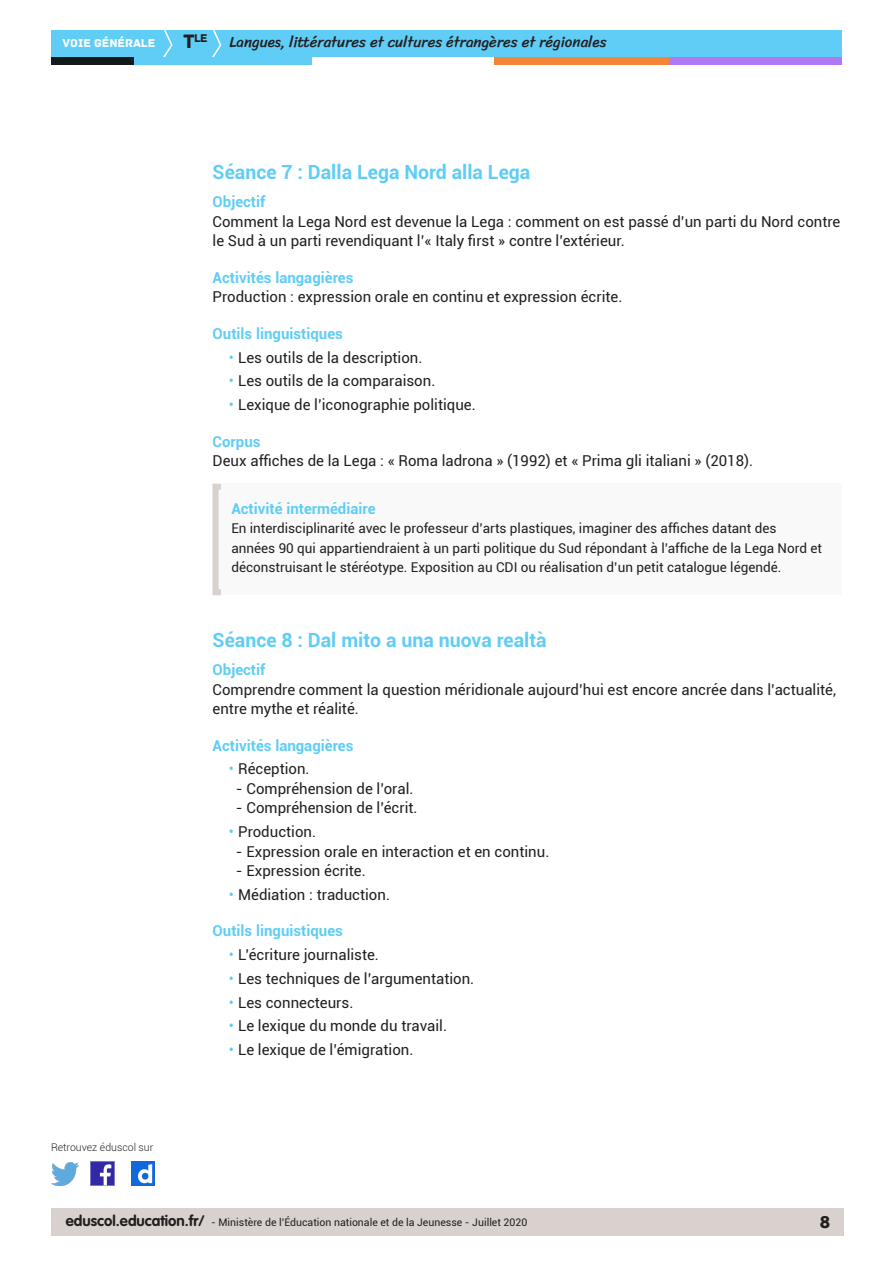
<style>
.page{position:relative;width:893px;height:1263px;background:#fff}
.page>*{position:absolute;margin:0;border:0;box-sizing:border-box;transform-origin:0 0}
._03_titre_2{font:700 19.5px "Roboto";color:#5fcdf5}
.t1{font:18px "Archive";color:#231f20}
.Texte_courant{font:15px/19.5px "Roboto";color:#231f20}
._04_titre_3{font:700 15px "Roboto";color:#5fcdf5}
.t2{font:15px "Sriracha";color:#231f20}
._08_Titre_encadré{font:700 15px "Roboto";color:#5fcdf5}
._08_txt_encadré{font:13.5px/19.5px "Roboto";color:#231f20}
.t3{font:12px "Archive";color:#fff}
.t4{font:11.85px "Archive";color:#231f20}
.t5{font:10.5px "Roboto";color:#231f20}
.t6{font:300 10.5px "Roboto";color:#231f20}
.s1{font-size:20.4px}
.s2{color:#5fcdf5}
.s3{font-family:"VAG Rounded Std";font-weight:700;font-size:15px}
</style>
<div class="page">
<div style="left:51px;top:1209px;width:792px;height:27px;background:#d8d1ce"></div>
<div style="left:51px;top:30px;width:791px;height:27px;background:#5fcdf5"></div>
<svg style="left:163px;top:30px;width:10px;height:27px"></svg>
<svg style="left:212px;top:30px;width:10px;height:27px"></svg>
<div style="left:133px;top:57px;width:179px;height:8px;background:#5fcdf5"></div>
<div style="left:51px;top:57px;width:82px;height:8px;background:#141a1c"></div>
<div style="left:667px;top:57px;width:175px;height:8px;background:#b078f2"></div>
<div style="left:494px;top:57px;width:175px;height:8px;background:#f48437"></div>
<img style="left:91px;top:1162px;width:23px;height:23px">
<img style="left:51px;top:1163px;width:28px;height:22px">
<img style="left:132px;top:1162px;width:22px;height:23px">
<div style="left:213px;top:484px;width:629px;height:111px;background:#faf9f9"></div>
<p class="t4" style="left:183px;top:31px;width:26px"><span class="s1">T</span>le</p>
<p class="t3" style="left:63px;top:36px;width:94px">VOIE GÉNÉRALE</p>
<p class="t2" style="left:230px;top:33px;width:379px">Langues, littératures et cultures étrangères et régionales</p>
<p class="_03_titre_2" style="left:213px;top:159px;width:319px">Séance 7 : Dalla Lega Nord alla Lega</p>
<p class="_04_titre_3" style="left:213px;top:191px;width:54px">Objectif</p>
<p class="Texte_courant" style="left:213px;top:211px;width:629px">Comment la Lega Nord est devenue la Lega : comment on est passé d’un parti du Nord contre le Sud à un parti revendiquant l’« Italy first » contre l’extérieur.</p>
<p class="_04_titre_3" style="left:213px;top:267px;width:142px">Activités langagières</p>
<p class="Texte_courant" style="left:213px;top:287px;width:411px">Production : expression orale en continu et expression écrite.</p>
<p class="_04_titre_3" style="left:213px;top:323px;width:132px">Outils linguistiques</p>
<p class="Texte_courant" style="left:229px;top:347px;width:195px"><span class="s2">•</span> Les outils de la description.</p>
<p class="Texte_courant" style="left:229px;top:371px;width:208px"><span class="s2">•</span> Les outils de la comparaison.</p>
<p class="Texte_courant" style="left:229px;top:395px;width:248px"><span class="s2">•</span> Lexique de l’iconographie politique.</p>
<p class="_04_titre_3" style="left:213px;top:431px;width:49px">Corpus</p>
<p class="Texte_courant" style="left:213px;top:451px;width:542px">Deux affiches de la Lega : « Roma ladrona » (1992) et « Prima gli italiani » (2018).</p>
<p class="_08_Titre_encadré" style="left:231px;top:498px;width:146px">Activité intermédiaire</p>
<p class="_08_txt_encadré" style="left:231px;top:518px;width:592px">En interdisciplinarité avec le professeur d’arts plastiques, imaginer des affiches datant des années 90 qui appartiendraient à un parti politique du Sud répondant à l’affiche de la Lega Nord et déconstruisant le stéréotype. Exposition au CDI ou réalisation d’un petit catalogue légendé.</p>
<p class="t6" style="left:51px;top:1140px;width:104px">Retrouvez éduscol sur</p>
<p class="_03_titre_2" style="left:213px;top:626px;width:335px">Séance 8 : Dal mito a una nuova realtà</p>
<p class="_04_titre_3" style="left:213px;top:659px;width:54px">Objectif</p>
<p class="Texte_courant" style="left:213px;top:679px;width:625px">Comprendre comment la question méridionale aujourd’hui est encore ancrée dans l’actualité, entre mythe et réalité.</p>
<p class="_04_titre_3" style="left:213px;top:735px;width:142px">Activités langagières</p>
<p class="Texte_courant" style="left:229px;top:759px;width:82px"><span class="s2">•</span> Réception.</p>
<p class="Texte_courant" style="left:236px;top:778px;width:179px">- Compréhension de l’oral.</p>
<p class="Texte_courant" style="left:236px;top:798px;width:183px">- Compréhension de l’écrit.</p>
<p class="Texte_courant" style="left:229px;top:821px;width:89px"><span class="s2">•</span> Production.</p>
<p class="Texte_courant" style="left:236px;top:841px;width:315px">- Expression orale en interaction et en continu.</p>
<p class="Texte_courant" style="left:236px;top:860px;width:132px">- Expression écrite.</p>
<p class="Texte_courant" style="left:229px;top:884px;width:163px"><span class="s2">•</span> Médiation : traduction.</p>
<p class="_04_titre_3" style="left:213px;top:920px;width:132px">Outils linguistiques</p>
<p class="Texte_courant" style="left:229px;top:944px;width:152px"><span class="s2">•</span> L’écriture journaliste.</p>
<p class="Texte_courant" style="left:229px;top:968px;width:247px"><span class="s2">•</span> Les techniques de l’argumentation.</p>
<p class="Texte_courant" style="left:229px;top:992px;width:126px"><span class="s2">•</span> Les connecteurs.</p>
<p class="Texte_courant" style="left:229px;top:1016px;width:220px"><span class="s2">•</span> Le lexique du monde du travail.</p>
<p class="Texte_courant" style="left:229px;top:1039px;width:186px"><span class="s2">•</span> Le lexique de l’émigration.</p>
<p class="t5" style="left:66px;top:1215px;width:463px"><span class="s3">eduscol.education.fr/</span> - Ministère de l’Éducation nationale et de la Jeunesse - Juillet 2020</p>
<p class="t1" style="left:820px;top:1211px;width:12px">8</p>
</div>
